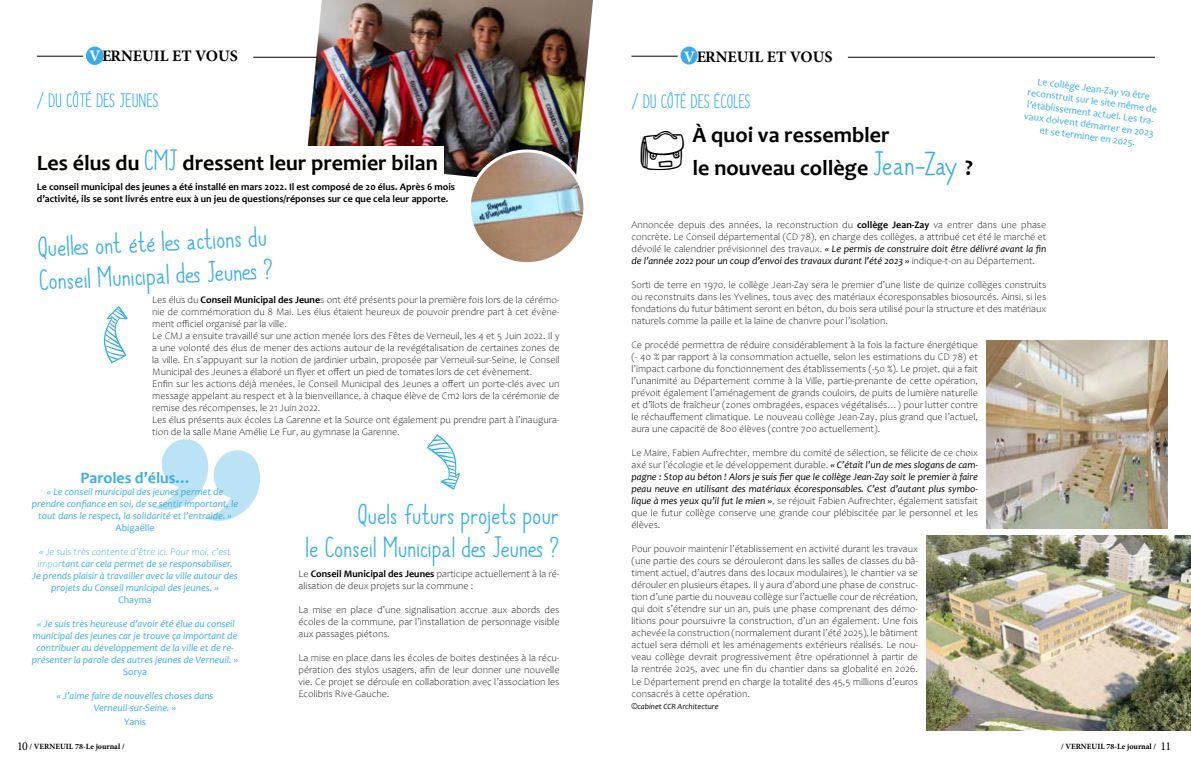
<style>
.page{position:relative;width:1191px;height:772px;background:#fff}
.page>*{position:absolute;margin:0;border:0;box-sizing:border-box;transform-origin:0 0}
.t1{font:27px/33px "Always Together";letter-spacing:.025em;color:#3bace2}
.t2{font:700 22px/33px "Candara";color:#000}
.t3{font:18px "Always Together";letter-spacing:.01em;color:#3bace2}
.t4{font:700 16px "Minion Pro";color:#000}
.t5{font:700 16px "Candara";color:#3bace2}
.t6{font:12px "Minion Pro";color:#000}
.t7{font:300 10px/12px "Candara";color:#000;text-align:justify}
.t8{font:italic 10px/12px "Candara";color:#3bace2;text-align:center}
.t9{font:700 10px/12px "Candara";color:#000}
.t10{font:10px/12px "Candara";color:#3bace2;text-align:center}
.t11{font:700 8px "Minion Pro";color:#000}
.t12{font:italic 8px "Candara";color:#000}
.s1{color:#fff}
.s2{font-family:"Always Together";font-weight:400;font-size:27px;color:#3bace2}
.s3{font-weight:700}
.s4{font-weight:300}
.s5{font-family:"Always Together";font-weight:400;font-size:31px;color:#3bace2}
.s6{font-weight:400;font-style:italic}
.s7{font-size:10px}
</style>
<div class="page">
<img style="left:306px;top:0;width:287px;height:177px">
<div style="left:86px;top:46px;width:18px;height:19px;background:#3bace2;border-radius:50%"></div>
<hr style="left:37px;top:56px;width:46px;height:1px;background:#000">
<hr style="left:253px;top:57px;width:64px;height:1px;background:#000">
<svg style="left:153px;top:439px;width:107px;height:82px"></svg>
<div style="left:33px;top:146px;width:411px;height:30px;background:#fffffd"></div>
<svg style="left:104px;top:306px;width:24px;height:57px"></svg>
<svg style="left:427px;top:434px;width:33px;height:55px"></svg>
<img style="left:469px;top:151px;width:116px;height:110px">
<div style="left:468px;top:149px;width:118px;height:116px;border:3px solid #fff;border-radius:50%"></div>
<div style="left:680px;top:46px;width:17px;height:18px;background:#3bace2;border-radius:50%"></div>
<hr style="left:631px;top:56px;width:46px;height:1px;background:#000">
<hr style="left:848px;top:57px;width:307px;height:1px;background:#000">
<img style="left:926px;top:535px;width:265px;height:194px">
<img style="left:986px;top:340px;width:181px;height:187px">
<h3 class="t4" style="left:89px;top:45px;width:150px"><span class="s1">V</span> ERNEUIL ET VOUS</h3>
<h3 class="t3" style="left:37px;top:87px;width:123px">/ DU CÔTÉ DES JEUNES</h3>
<h2 class="t2" style="left:37px;top:145px;width:402px">Les élus du <span class="s2">CMJ</span> dressent leur premier bilan</h2>
<p class="t9" style="left:37px;top:181px;width:420px">Le conseil municipal des jeunes a été installé en mars 2022. Il est composé de 20 élus. Après 6 mois d’activité, ils se sont livrés entre eux à un jeu de questions/réponses sur ce que cela leur apporte.</p>
<h1 class="t1" style="left:37px;top:230px;width:235px;rotate:-3deg">Quelles ont été les actions du<br>Conseil Municipal des Jeunes ?</h1>
<p class="t7" style="left:152px;top:294px;width:409px;text-align:left">Les élus du <span class="s3">Conseil Municipal des Jeune</span>s ont été présents pour la première fois lors de la cérémo&shy;nie de commémoration du 8 Mai. Les élus étaient heureux de pouvoir prendre part à cet évène&shy;ment officiel organisé par la ville.<br>Le CMJ a ensuite travaillé sur une action menée lors des Fêtes de Verneuil, les 4 et 5 Juin 2022. Il y a une volonté des élus de mener des actions autour de la revégétalisation de certaines zones de la ville. En s’appuyant sur la notion de jardinier urbain, proposée par Verneuil-sur-Seine, le Conseil Municipal des Jeunes a élaboré un flyer et offert un pied de tomates lors de cet évènement.<br>Enfin sur les actions déjà menées, le Conseil Municipal des Jeunes a offert un porte-clés avec un message appelant au respect et à la bienveillance, à chaque élève de Cm2 lors de la cérémonie de remise des récompenses, le 21 Juin 2022.<br>Les élus présents aux écoles La Garenne et la Source ont également pu prendre part à l’inaugura&shy;tion de la salle Marie Amélie Le Fur, au gymnase la Garenne.</p>
<h3 class="t5" style="left:81px;top:467px;width:112px">Paroles d’élus…</h3>
<p class="t8" style="left:32px;top:485px;width:208px">« Le conseil municipal des jeunes permet de prendre confiance en soi, de se sentir important, le tout dans le respect, la solidarité et l’entraide. »</p>
<p class="t10" style="left:115px;top:521px;width:41px">Abigaëlle</p>
<p class="t8" style="left:32px;top:545px;width:207px"><span class="s4">« Je suis très contente d’être ici. Pour moi, c’est impor</span>tant car cela permet de se responsabiliser.<br>Je prends plaisir à travailler avec la ville autour des projets du Conseil municipal des jeunes. »</p>
<p class="t10" style="left:118px;top:593px;width:35px">Chayma</p>
<p class="t8" style="left:32px;top:617px;width:208px">« Je suis très heureuse d’avoir été élue au conseil municipal des jeunes car je trouve ça important de contribuer au développement de la ville et de re&shy;présenter la parole des autres jeunes de Verneuil. »</p>
<p class="t10" style="left:123px;top:665px;width:25px">Sorya</p>
<p class="t8" style="left:57px;top:689px;width:158px">« J’aime faire de nouvelles choses dans<br>Verneuil-sur-Seine. »</p>
<p class="t10" style="left:124px;top:715px;width:24px">Yanis</p>
<h1 class="t1" style="left:306px;top:496px;width:254px;text-align:right">Quels futurs projets pour<br>le Conseil Municipal des Jeunes ?</h1>
<p class="t7" style="left:298px;top:567px;width:262px">Le <span class="s3">Conseil Municipal des Jeunes</span> participe actuellement à la ré&shy;alisation de deux projets sur la commune :</p>
<p class="t7" style="left:298px;top:603px;width:262px">La mise en place d’une signalisation accrue aux abords des écoles de la commune, par l’installation de personnage visible aux passages piétons.</p>
<p class="t7" style="left:298px;top:651px;width:262px">La mise en place dans les écoles de boites destinées à la récu&shy;pération des stylos usagers, afin de leur donner une nouvelle vie. Ce projet se déroule en collaboration avec l’association les Ecolibris Rive-Gauche.</p>
<h3 class="t4" style="left:684px;top:46px;width:150px"><span class="s1">V</span> ERNEUIL ET VOUS</h3>
<h3 class="t3" style="left:631px;top:87px;width:120px">/ DU CÔTÉ DES ÉCOLES</h3>
<h2 class="t2" style="left:639px;top:118px;width:335px;text-indent:54px">À quoi va ressembler<br><sup>i</sup> le nouveau collège <span class="s5">Jean-Zay</span> ?</h2>
<p class="t10" style="left:1030px;top:73px;width:133px;rotate:8deg">Le collège Jean-Zay va être reconstruit sur le site même de l’établissement actuel. Les tra&shy;vaux doivent démarrer en 2023 et se terminer en 2025.</p>
<p class="t7" style="left:631px;top:219px;width:416px">Annoncée depuis des années, la reconstruction du <span class="s3">collège Jean-Zay</span> va entrer dans une phase concrète. Le Conseil départemental (CD 78), en charge des collèges, a attribué cet été le marché et dévoilé le calendrier prévisionnel des travaux. <span class="s6">« Le permis de construire doit être délivré avant la fin de l’année 2022 pour un coup d’envoi des travaux durant l’été 2023 »</span> indique-t-on au Département.</p>
<p class="t7" style="left:631px;top:279px;width:416px">Sorti de terre en 1970, le collège Jean-Zay sera le premier d’une liste de quinze collèges construits ou reconstruits dans les Yvelines, tous avec des matériaux écoresponsables biosourcés. Ainsi, si les fondations du futur bâtiment seront en béton, du bois sera utilisé pour la structure et des matériaux naturels comme la paille et la laine de chanvre pour l’isolation.</p>
<p class="t7" style="left:631px;top:339px;width:348px">Ce procédé permettra de réduire considérablement à la fois la facture énergétique (- 40 % par rapport à la consommation actuelle, selon les estimations du CD 78) et l’impact carbone du fonctionnement des établissements (-50 %). Le projet, qui a fait l’unanimité au Département comme à la Ville, partie-prenante de cette opération, prévoit également l’aménagement de grands couloirs, de puits de lumière naturelle et d’îlots de fraîcheur (zones ombragées, espaces végétalisés…) pour lutter contre le réchauffement climatique. Le nouveau collège Jean-Zay, plus grand que l’actuel, aura une capacité de 800 élèves (contre 700 actuellement).</p>
<p class="t7" style="left:631px;top:447px;width:348px">Le Maire, Fabien Aufrechter, membre du comité de sélection, se félicite de ce choix axé sur l’écologie et le développement durable. <span class="s6">« C’était l’un de mes slogans de cam&shy;pagne : Stop au béton ! Alors je suis fier que le collège Jean-Zay soit le premier à faire peau neuve en utilisant des matériaux écoresponsables. C’est d’autant plus symbo&shy;lique à mes yeux qu’il fut le mien »</span>, se réjouit Fabien Aufrechter, également satisfait que le futur collège conserve une grande cour plébiscitée par le personnel et les élèves.</p>
<p class="t7" style="left:631px;top:543px;width:288px">Pour pouvoir maintenir l’établissement en activité durant les travaux (une partie des cours se dérouleront dans les salles de classes du bâ&shy;timent actuel, d’autres dans des locaux modulaires), le chantier va se dérouler en plusieurs étapes. Il y aura d’abord une phase de construc&shy;tion d’une partie du nouveau collège sur l’actuelle cour de récréation, qui doit s’étendre sur un an, puis une phase comprenant des démo&shy;litions pour poursuivre la construction, d’un an également. Une fois achevée la construction (normalement durant l’été 2025), le bâtiment actuel sera démoli et les aménagements extérieurs réalisés. Le nou&shy;veau collège devrait progressivement être opérationnel à partir de la rentrée 2025, avec une fin du chantier dans sa globalité en 2026.<br>Le Département prend en charge la totalité des 45,5 millions d’euros consacrés à cette opération.</p>
<p class="t12" style="left:631px;top:700px;width:89px"><span class="s7">©</span>cabinet CCR Architecture</p>
<p class="t6" style="left:17px;top:737px;width:12px">10</p>
<p class="t6" style="left:1160px;top:737px;width:12px">11</p>
<p class="t11" style="left:30px;top:740px;width:97px">/ VERNEUIL 78-Le journal /</p>
<p class="t11" style="left:1061px;top:740px;width:97px">/ VERNEUIL 78-Le journal /</p>
</div>
